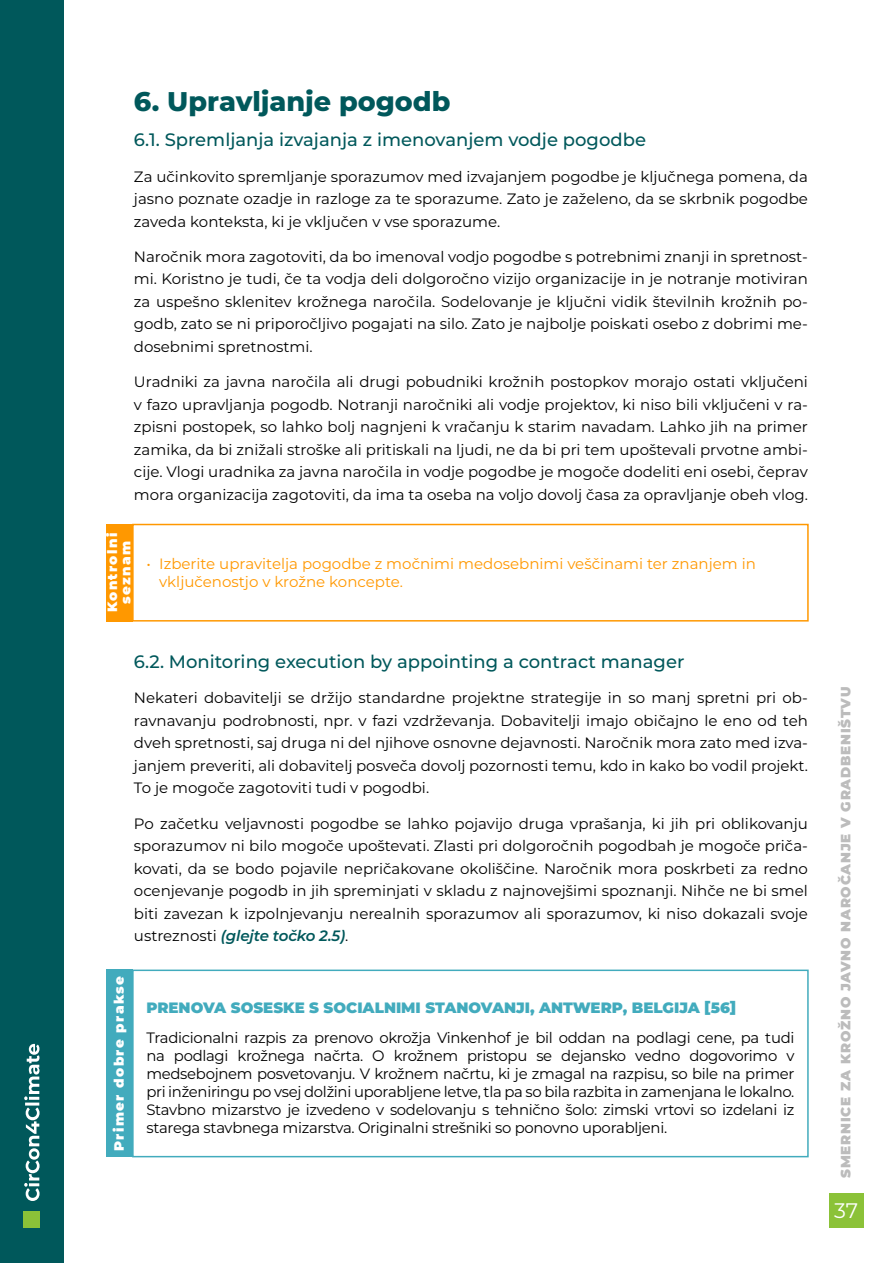
<style>
.page{position:relative;width:893px;height:1263px;background:#fff}
.page>*{position:absolute;margin:0;border:0;box-sizing:border-box;transform-origin:0 0}
.t1{font:800 27px "Montserrat";color:#00585b}
.t2{font:21px "Montserrat";color:#fff}
.t3{font:500 18px "Montserrat";color:#00585b}
.t4{font:15px/22.5px "Montserrat";color:#000;text-align:justify}
.t5{font:15px/18px "Montserrat";color:#ff9800}
.t6{font:900 15px "Montserrat";color:#42abbd}
.t7{font:900 13.5px "Montserrat";letter-spacing:.06em;color:#bcbcbc}
.t8{font:900 13.5px/13.5px "Montserrat";letter-spacing:.1em;color:#fff;text-align:center}
.s1{font-weight:600;font-style:italic;color:#00585b}
</style>
<div class="page">
<div style="left:0;top:0;width:64px;height:1263px;background:#00585b"></div>
<div style="left:829px;top:1193px;width:35px;height:35px;background:#8bc238"></div>
<svg style="left:24px;top:1044px;width:16px;height:157px"></svg>
<div style="left:24px;top:1211px;width:16px;height:17px;background:#8bc238"></div>
<div style="left:132px;top:524px;width:677px;height:97px;border:2px solid #ff9800"></div>
<div style="left:106px;top:524px;width:26px;height:97px;background:#ff9800"></div>
<div style="left:132px;top:969px;width:677px;height:188px;border:2px solid #42abbd"></div>
<div style="left:106px;top:969px;width:26px;height:188px;background:#42abbd"></div>
<h1 class="t1" style="left:134px;top:82px;width:318px">6. Upravljanje pogodb</h1>
<p class="t3" style="left:134px;top:127px;width:514px">6.1. Spremljanja izvajanja z imenovanjem vodje pogodbe</p>
<p class="t4" style="left:134px;top:165px;width:675px">Za učinkovito spremljanje sporazumov med izvajanjem pogodbe je ključnega pomena, da jasno poznate ozadje in razloge za te sporazume. Zato je zaželeno, da se skrbnik pogodbe zaveda konteksta, ki je vključen v vse sporazume.</p>
<p class="t4" style="left:134px;top:245px;width:675px">Naročnik mora zagotoviti, da bo imenoval vodjo pogodbe s potrebnimi znanji in spretnost&shy;mi. Koristno je tudi, če ta vodja deli dolgoročno vizijo organizacije in je notranje motiviran za uspešno sklenitev krožnega naročila. Sodelovanje je ključni vidik številnih krožnih po&shy;godb, zato se ni priporočljivo pogajati na silo. Zato je najbolje poiskati osebo z dobrimi me&shy;dosebnimi spretnostmi.</p>
<p class="t4" style="left:134px;top:370px;width:675px">Uradniki za javna naročila ali drugi pobudniki krožnih postopkov morajo ostati vključeni v fazo upravljanja pogodb. Notranji naročniki ali vodje projektov, ki niso bili vključeni v ra&shy;zpisni postopek, so lahko bolj nagnjeni k vračanju k starim navadam. Lahko jih na primer zamika, da bi znižali stroške ali pritiskali na ljudi, ne da bi pri tem upoštevali prvotne ambi&shy;cije. Vlogi uradnika za javna naročila in vodje pogodbe je mogoče dodeliti eni osebi, čeprav mora organizacija zagotoviti, da ima ta oseba na voljo dovolj časa za opravljanje obeh vlog.</p>
<p class="t8" style="left:105px;top:612px;width:81px;rotate:-90deg">Kontrolni seznam</p>
<p class="t5" style="left:159px;top:554px;width:598px;text-indent:-13px">• Izberite upravitelja pogodbe z močnimi medosebnimi veščinami ter znanjem in vključenostjo v krožne koncepte.</p>
<p class="t3" style="left:134px;top:649px;width:552px">6.2. Monitoring execution by appointing a contract manager</p>
<p class="t4" style="left:134px;top:686px;width:676px">Nekateri dobavitelji se držijo standardne projektne strategije in so manj spretni pri ob&shy;ravnavanju podrobnosti, npr. v fazi vzdrževanja. Dobavitelji imajo običajno le eno od teh dveh spretnosti, saj druga ni del njihove osnovne dejavnosti. Naročnik mora zato med izva&shy;janjem preveriti, ali dobavitelj posveča dovolj pozornosti temu, kdo in kako bo vodil projekt.<br>To je mogoče zagotoviti tudi v pogodbi.</p>
<p class="t4" style="left:134px;top:811px;width:675px">Po začetku veljavnosti pogodbe se lahko pojavijo druga vprašanja, ki jih pri oblikovanju sporazumov ni bilo mogoče upoštevati. Zlasti pri dolgoročnih pogodbah je mogoče priča&shy;kovati, da se bodo pojavile nepričakovane okoliščine. Naročnik mora poskrbeti za redno ocenjevanje pogodb in jih spreminjati v skladu z najnovejšimi spoznanji. Nihče ne bi smel biti zavezan k izpolnjevanju nerealnih sporazumov ali sporazumov, ki niso dokazali svoje ustreznosti <span class="s1">(glejte točko 2.5)</span>.</p>
<p class="t8" style="left:111px;top:1151px;width:177px;rotate:-90deg">Primer dobre prakse</p>
<p class="t6" style="left:146px;top:996px;width:591px">PRENOVA SOSESKE S SOCIALNIMI STANOVANJI, ANTWERP, BELGIJA [56]</p>
<p class="t4" style="left:146px;top:1028px;width:650px;line-height:18px">Tradicionalni razpis za prenovo okrožja Vinkenhof je bil oddan na podlagi cene, pa tudi na podlagi krožnega načrta. O krožnem pristopu se dejansko vedno dogovorimo v medsebojnem posvetovanju. V krožnem načrtu, ki je zmagal na razpisu, so bile na primer pri inženiringu po vsej dolžini uporabljene letve, tla pa so bila razbita in zamenjana le lokalno.<br>Stavbno mizarstvo je izvedeno v sodelovanju s tehnično šolo: zimski vrtovi so izdelani iz starega stavbnega mizarstva. Originalni strešniki so ponovno uporabljeni.</p>
<p class="t7" style="left:835px;top:1178px;width:493px;rotate:-90deg">SMERNICE ZA KROŽNO JAVNO NAROČANJE V GRADBENIŠTVU</p>
<h2 class="t2" style="left:834px;top:1196px;width:25px">37</h2>
</div>
